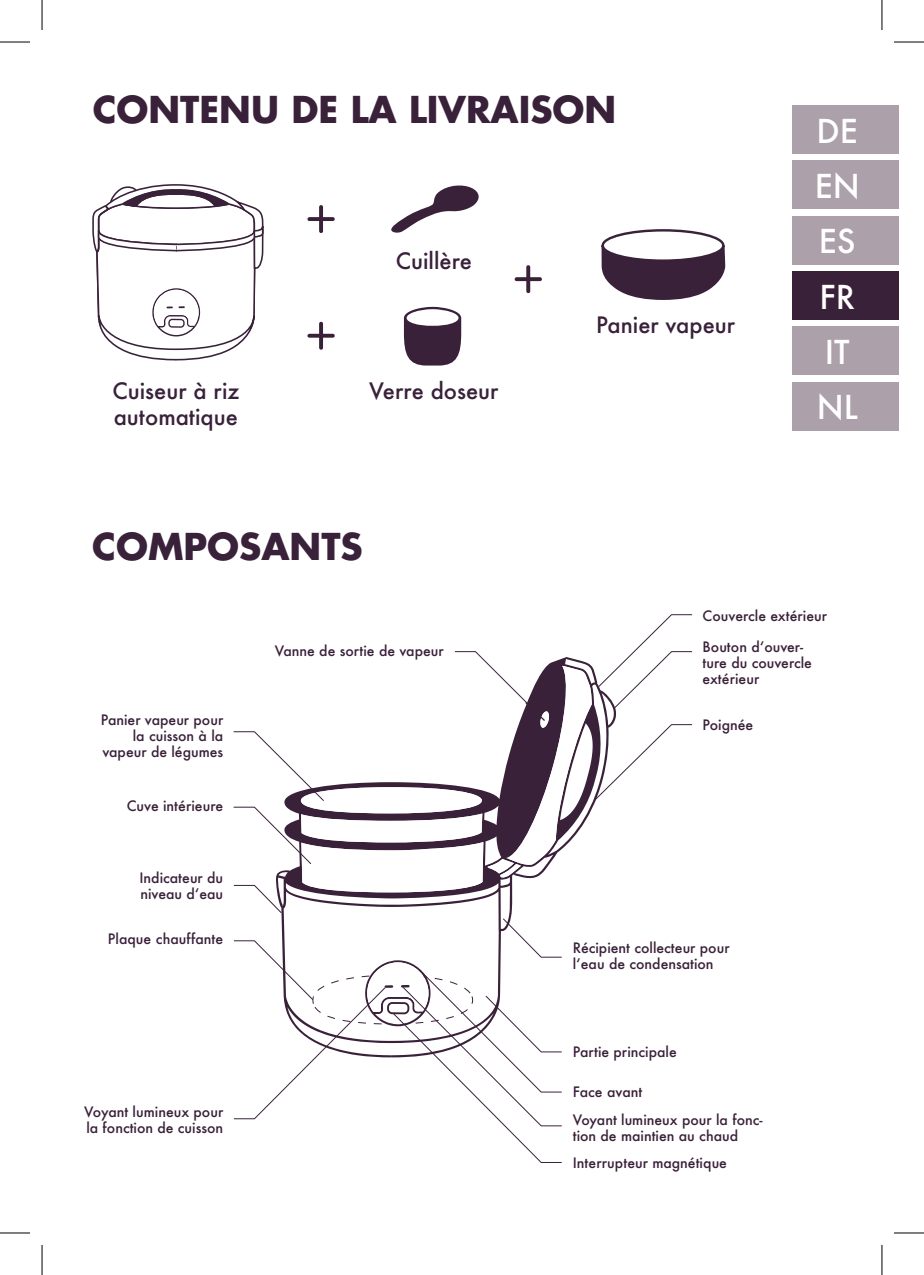
<style>
.page{position:relative;width:924px;height:1275px;background:#fff}
.page>*{position:absolute;margin:0;border:0;box-sizing:border-box;transform-origin:0 0}
.t1{font:54px "Courier";color:#3a213a}
.t2{font:700 36px "Futura";color:#3a213a}
.t3{font:500 32px/55.2px "Futura";color:#fff;text-align:center}
.t4{font:500 22px "Futura";color:#3a213a}
.t5{font:500 14px/16px "Futura";color:#3a213a}
</style>
<div class="page">
<svg style="left:233px;top:614px;width:459px;height:549px"></svg>
<svg style="left:233px;top:666px;width:382px;height:263px"></svg>
<svg style="left:391px;top:185px;width:87px;height:48px"></svg>
<svg style="left:404px;top:307px;width:57px;height:58px"></svg>
<svg style="left:601px;top:229px;width:125px;height:71px"></svg>
<div style="left:602px;top:230px;width:121px;height:31px;background:#fff;border-radius:50%"></div>
<div style="left:601px;top:229px;width:123px;height:33px;border:2px solid #3a213a;border-radius:50%"></div>
<svg style="left:92px;top:184px;width:172px;height:177px"></svg>
<div style="left:791px;top:105px;width:107px;height:49px;background:#aca0aa"></div>
<div style="left:791px;top:160px;width:107px;height:49px;background:#aca0aa"></div>
<div style="left:791px;top:216px;width:107px;height:49px;background:#aca0aa"></div>
<div style="left:791px;top:271px;width:107px;height:49px;background:#3a213a"></div>
<div style="left:791px;top:326px;width:107px;height:49px;background:#aca0aa"></div>
<div style="left:791px;top:381px;width:107px;height:49px;background:#aca0aa"></div>
<hr style="left:0;top:42px;width:30px;height:1px;background:#000">
<hr style="left:893px;top:42px;width:30px;height:1px;background:#000">
<hr style="left:0;top:1232px;width:30px;height:1px;background:#000">
<hr style="left:893px;top:1232px;width:30px;height:1px;background:#000">
<hr style="left:42px;top:0;width:1px;height:30px;background:#000">
<hr style="left:42px;top:1245px;width:1px;height:30px;background:#000">
<hr style="left:881px;top:0;width:1px;height:30px;background:#000">
<hr style="left:881px;top:1245px;width:1px;height:30px;background:#000">
<h2 class="t2" style="left:93px;top:84px;width:524px">CONTENU DE LA LIVRAISON</h2>
<h1 class="t1" style="left:305px;top:177px;width:34px">+</h1>
<h1 class="t1" style="left:305px;top:293px;width:34px">+</h1>
<h3 class="t4" style="left:395px;top:246px;width:78px">Cuillère</h3>
<h3 class="t4" style="left:112px;top:376px;width:128px">Cuiseur à riz</h3>
<h3 class="t4" style="left:369px;top:376px;width:131px">Verre doseur</h3>
<h3 class="t4" style="left:114px;top:402px;width:126px">automatique</h3>
<h1 class="t1" style="left:512px;top:237px;width:34px">+</h1>
<h2 class="t2" style="left:92px;top:521px;width:272px">COMPOSANTS</h2>
<h3 class="t4" style="left:596px;top:309px;width:140px">Panier vapeur</h3>
<h3 class="t3" style="left:814px;top:103px;width:47px">DE<br>EN<br>ES<br>FR<br>IT<br>NL</h3>
<p class="t5" style="left:101px;top:712px;width:124px;text-align:right">Panier vapeur pour la cuisson à la vapeur de légumes</p>
<p class="t5" style="left:127px;top:798px;width:98px">Cuve intérieure</p>
<p class="t5" style="left:139px;top:870px;width:85px">Indicateur du niveau d‘eau</p>
<p class="t5" style="left:108px;top:931px;width:117px">Plaque chauffante</p>
<p class="t5" style="left:274px;top:642px;width:170px">Vanne de sortie de vapeur</p>
<p class="t5" style="left:84px;top:1103px;width:140px">Voyant lumineux pour la fonction de cuisson</p>
<p class="t5" style="left:702px;top:600px;width:126px;line-height:30.8px">Couvercle extérieur<br>Bouton d‘ouver-</p>
<p class="t5" style="left:702px;top:654px;width:111px">ture du couvercle extérieur</p>
<p class="t5" style="left:702px;top:716px;width:52px">Poignée</p>
<p class="t5" style="left:572px;top:939px;width:158px">Récipient collecteur pour l‘eau de condensation</p>
<p class="t5" style="left:572px;top:1043px;width:105px">Partie principale</p>
<p class="t5" style="left:572px;top:1077px;width:191px;line-height:28px">Face avant<br>Voyant lumineux pour la fonc-</p>
<p class="t5" style="left:572px;top:1121px;width:167px;line-height:27.6px">tion de maintien au chaud<br>Interrupteur magnétique</p>
</div>
